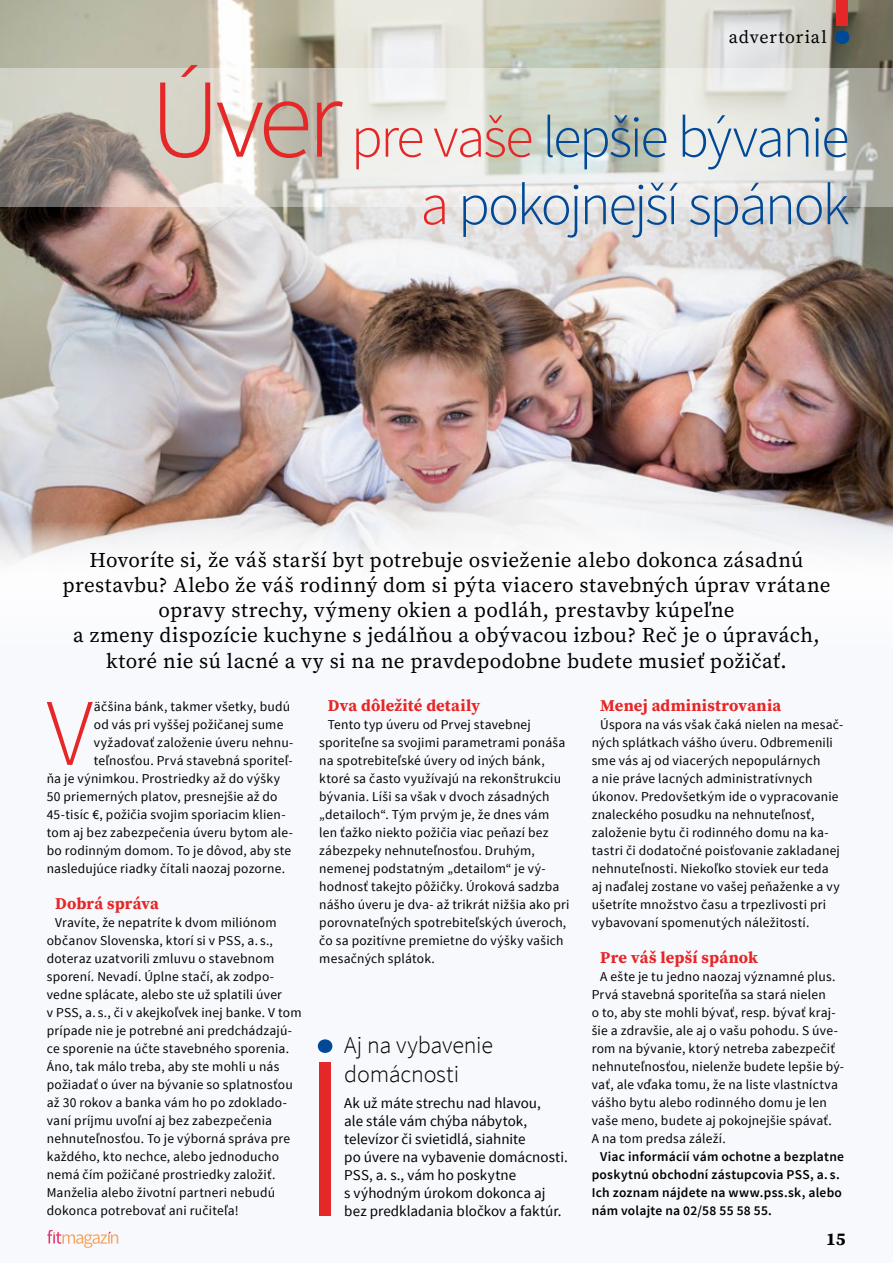
<style>
.page{position:relative;width:893px;height:1263px;background:#fff}
.page>*{position:absolute;margin:0;border:0;box-sizing:border-box;transform-origin:0 0}
.t1{font:300 95.4px "Source Sans Pro";color:#e52727}
.t2{font:300 58.5px/67.5px "Source Sans Pro";letter-spacing:-.045em;color:#004996;text-align:right}
.t3{font:300 24px/28.8px "Source Sans Pro";letter-spacing:-.01em;color:#000}
.t4{font:21px/25.2px "Source Serif Pro";letter-spacing:.02em;color:#000;text-align:center}
.t5{font:18px "Source Serif Pro";letter-spacing:.045em;color:#000}
.t6{font:700 18px "Source Serif Pro";color:#000}
.t7{font:700 16.5px "Source Serif Pro";letter-spacing:.01em;color:#e52727}
.t8{font:15px/18px "Source Sans Pro";color:#000}
.t9{font:13.5px/18px "Source Sans Pro";letter-spacing:.015em;color:#000}
.t10{font:600 13.5px/18px "Source Sans Pro";letter-spacing:.02em;color:#000}
.s1{font-size:112.5px;color:#e52727}
.s2{color:#e52727}
</style>
<div class="page">
<div style="left:0;top:527px;width:893px;height:736px;background:#f8f9fd"></div>
<img style="left:0;top:0;width:893px;height:564px">
<div style="left:836px;top:0;width:12px;height:25px;background:#e52727"></div>
<div style="left:835px;top:30px;width:14px;height:14px;background:#004996;border-radius:50%"></div>
<svg style="left:0;top:68px;width:893px;height:139px;background:#d3d2ca"></svg>
<div style="left:319px;top:1062px;width:12px;height:154px;background:#e52727"></div>
<div style="left:318px;top:1039px;width:14px;height:14px;background:#004996;border-radius:50%"></div>
<svg style="left:47px;top:1230px;width:71px;height:18px"></svg>
<h3 class="t5" style="left:729px;top:26px;width:100px">advertorial</h3>
<h2 class="t2" style="left:150px;top:104px;width:701px"><span class="s1">Úver</span> <span class="s2">pre vaše</span> lepšie bývanie <span class="s2">a</span> pokojnejší spánok</h2>
<p class="t4" style="left:62px;top:548px;width:769px">Hovoríte si, že váš starší byt potrebuje osvieženie alebo dokonca zásadnú prestavbu? Alebo že váš rodinný dom si pýta viacero stavebných úprav vrátane opravy strechy, výmeny okien a podláh, prestavby kúpeľne<br>a zmeny dispozície kuchyne s jedálňou a obývacou izbou? Reč je o úpravách, ktoré nie sú lacné a vy si na ne pravdepodobne budete musieť požičať.</p>
<h1 class="t1" style="left:47px;top:675px;width:48px">V</h1>
<p class="t9" style="left:94px;top:698px;width:198px">äčšina bánk, takmer všetky, budú</p>
<p class="t9" style="left:94px;top:716px;width:191px">od vás pri vyššej požičanej sume</p>
<p class="t9" style="left:94px;top:734px;width:201px">vyžadovať založenie úveru nehnu-</p>
<p class="t9" style="left:94px;top:752px;width:200px">teľnosťou. Prvá stavebná sporiteľ-</p>
<p class="t9" style="left:47px;top:770px;width:235px">ňa je výnimkou. Prostriedky až do výšky</p>
<p class="t9" style="left:47px;top:788px;width:232px">50 priemerných platov, presnejšie až do</p>
<p class="t9" style="left:47px;top:806px;width:240px">45-tisíc €, požičia svojim sporiacim klien-</p>
<p class="t9" style="left:47px;top:824px;width:248px">tom aj bez zabezpečenia úveru bytom ale-</p>
<p class="t9" style="left:47px;top:842px;width:246px">bo rodinným domom. To je dôvod, aby ste</p>
<p class="t9" style="left:47px;top:860px;width:240px">nasledujúce riadky čítali naozaj pozorne.</p>
<p class="t7" style="left:55px;top:894px;width:105px">Dobrá správa</p>
<p class="t9" style="left:47px;top:914px;width:256px;text-indent:9px">Vravíte, že nepatríte k dvom miliónom občanov Slovenska, ktorí si v PSS, a. s., doteraz uzatvorili zmluvu o stavebnom sporení. Nevadí. Úplne stačí, ak zodpo&shy;vedne splácate, alebo ste už splatili úver<br>v PSS, a. s., či v akejkoľvek inej banke. V tom prípade nie je potrebné ani predchádzajú&shy;ce sporenie na účte stavebného sporenia.<br>Áno, tak málo treba, aby ste mohli u nás požiadať o úver na bývanie so splatnosťou až 30 rokov a banka vám ho po zdoklado&shy;vaní príjmu uvoľní aj bez zabezpečenia nehnuteľnosťou. To je výborná správa pre každého, kto nechce, alebo jednoducho nemá čím požičané prostriedky založiť.<br>Manželia alebo životní partneri nebudú dokonca potrebovať ani ručiteľa!</p>
<p class="t7" style="left:328px;top:696px;width:154px">Dva dôležité detaily</p>
<p class="t9" style="left:319px;top:716px;width:252px;text-indent:9px">Tento typ úveru od Prvej stavebnej sporiteľne sa svojimi parametrami ponáša na spotrebiteľské úvery od iných bánk, ktoré sa často využívajú na rekonštrukciu bývania. Líši sa však v dvoch zásadných „detailoch“. Tým prvým je, že dnes vám len ťažko niekto požičia viac peňazí bez zábezpeky nehnuteľnosťou. Druhým, nemenej podstatným „detailom“ je vý&shy;hodnosť takejto pôžičky. Úroková sadzba nášho úveru je dva- až trikrát nižšia ako pri porovnateľných spotrebiteľských úveroch, čo sa pozitívne premietne do výšky vašich mesačných splátok.</p>
<h3 class="t3" style="left:344px;top:1031px;width:150px">Aj na vybavenie domácnosti</h3>
<p class="t8" style="left:344px;top:1094px;width:225px">Ak už máte strechu nad hlavou,<br>ale stále vám chýba nábytok, televízor či svietidlá, siahnite<br>po úvere na vybavenie domácnosti.<br>PSS, a. s., vám ho poskytne<br>s výhodným úrokom dokonca aj bez predkladania bločkov a faktúr.</p>
<p class="t7" style="left:600px;top:696px;width:182px">Menej administrovania</p>
<p class="t9" style="left:592px;top:716px;width:253px;text-indent:9px">Úspora na vás však čaká nielen na mesač&shy;ných splátkach vášho úveru. Odbremenili sme vás aj od viacerých nepopulárnych<br>a nie práve lacných administratívnych úkonov. Predovšetkým ide o vypracovanie znaleckého posudku na nehnuteľnosť, založenie bytu či rodinného domu na ka&shy;tastri či dodatočné poisťovanie zakladanej nehnuteľnosti. Niekoľko stoviek eur teda<br>aj naďalej zostane vo vašej peňaženke a vy ušetríte množstvo času a trpezlivosti pri vybavovaní spomenutých náležitostí.</p>
<p class="t7" style="left:600px;top:948px;width:159px">Pre váš lepší spánok</p>
<p class="t9" style="left:592px;top:968px;width:254px;text-indent:9px">A ešte je tu jedno naozaj významné plus.<br>Prvá stavebná sporiteľňa sa stará nielen<br>o to, aby ste mohli bývať, resp. bývať kraj&shy;šie a zdravšie, ale aj o vašu pohodu. S úve&shy;rom na bývanie, ktorý netreba zabezpečiť nehnuteľnosťou, nielenže budete lepšie bý&shy;vať, ale vďaka tomu, že na liste vlastníctva vášho bytu alebo rodinného domu je len vaše meno, budete aj pokojnejšie spávať.<br>A na tom predsa záleží.</p>
<p class="t10" style="left:592px;top:1148px;width:254px;text-indent:9px">Viac informácií vám ochotne a bezplatne poskytnú obchodní zástupcovia PSS, a. s.<br>Ich zoznam nájdete na www.pss.sk, alebo nám volajte na 02/58 55 58 55.</p>
<h3 class="t6" style="left:826px;top:1228px;width:21px">15</h3>
</div>
